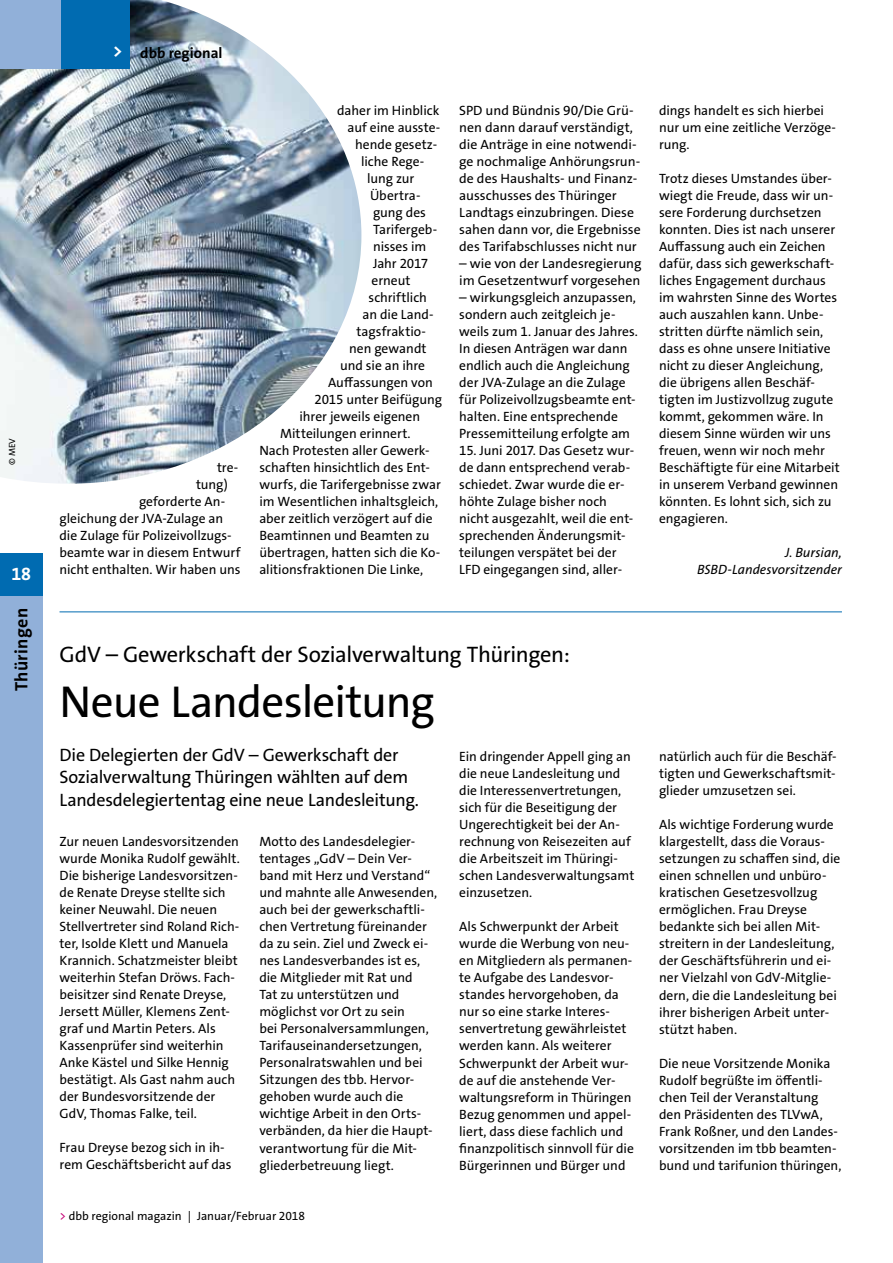
<style>
.page{position:relative;width:893px;height:1263px;background:#fff}
.page>*{position:absolute;margin:0;border:0;box-sizing:border-box;transform-origin:0 0}
.t1{font:45px "The Sans Os F";letter-spacing:-.015em;color:#000}
.t2{font:22.5px "The Sans Os F";letter-spacing:-.015em;color:#000}
.t3{font:18px/22.5px "The Sans Os F";letter-spacing:-.01em;color:#000}
.t4{font:700 18px "The Sans Os F";letter-spacing:.02em;color:#000}
.t5{font:700 18px "The Sans Os F";color:#fff}
.t6{font:700 15px "The Sans Os F";color:#000}
.t7{font:13.5px/17px "The Sans Os F";color:#000}
.t8{font:italic 13.5px/17px "The Sans Os F";color:#000;text-align:right}
.t9{font:12px "The Sans Os F";color:#000}
.t10{font:9px "The Sans Os F";color:#000}
.s1{font-size:18px;color:#fff}
.s2{color:#c40075}
</style>
<div class="page">
<img style="left:0;top:0;width:361px;height:484px">
<hr style="left:60px;top:611px;width:782px;height:1px;background:#006bb1">
<div style="left:0;top:0;width:130px;height:68px;background:#91b0d9"></div>
<div style="left:62px;top:0;width:68px;height:68px;background:#006bb1"></div>
<div style="left:0;top:595px;width:43px;height:668px;background:#91b0d9"></div>
<div style="left:0;top:553px;width:43px;height:42px;background:#006bb1"></div>
<p class="t10" style="left:6px;top:465px;width:29px;rotate:-90deg">© MEV</p>
<h3 class="t5" style="left:11px;top:562px;width:21px">18</h3>
<h3 class="t4" style="left:10px;top:691px;width:85px;rotate:-90deg">Thüringen</h3>
<p class="t6" style="left:113px;top:44px;width:111px"><span class="s1">&gt;</span> dbb regional</p>
<p class="t7" style="left:217px;top:459px;width:23px">tre-</p>
<p class="t7" style="left:196px;top:476px;width:33px">tung)</p>
<p class="t7" style="left:139px;top:493px;width:88px">geforderte An-</p>
<p class="t7" style="left:60px;top:510px;width:165px">gleichung der JVA-Zulage an</p>
<p class="t7" style="left:60px;top:527px;width:174px">die Zulage für Polizeivollzugs-</p>
<p class="t7" style="left:60px;top:544px;width:183px">beamte war in diesem Entwurf</p>
<p class="t7" style="left:60px;top:561px;width:183px">nicht enthalten. Wir haben uns</p>
<p class="t7" style="left:337px;top:102px;width:104px">daher im Hinblick</p>
<p class="t7" style="left:348px;top:119px;width:94px">auf eine ausste-</p>
<p class="t7" style="left:355px;top:136px;width:84px">hende gesetz-</p>
<p class="t7" style="left:361px;top:153px;width:65px">liche Rege-</p>
<p class="t7" style="left:367px;top:170px;width:49px">lung zur</p>
<p class="t7" style="left:370px;top:187px;width:52px">Übertra-</p>
<p class="t7" style="left:373px;top:204px;width:54px">gung des</p>
<p class="t7" style="left:373px;top:221px;width:66px">Tarifergeb-</p>
<p class="t7" style="left:373px;top:238px;width:55px">nisses im</p>
<p class="t7" style="left:373px;top:255px;width:57px">Jahr 2017</p>
<p class="t7" style="left:371px;top:272px;width:41px">erneut</p>
<p class="t7" style="left:369px;top:289px;width:60px">schriftlich</p>
<p class="t7" style="left:363px;top:306px;width:73px">an die Land-</p>
<p class="t7" style="left:357px;top:323px;width:71px">tagsfraktio-</p>
<p class="t7" style="left:349px;top:340px;width:79px">nen gewandt</p>
<p class="t7" style="left:340px;top:357px;width:87px">und sie an ihre</p>
<p class="t7" style="left:328px;top:374px;width:106px">Auffassungen von</p>
<p class="t7" style="left:315px;top:391px;width:129px">2015 unter Beifügung</p>
<p class="t7" style="left:300px;top:408px;width:122px">ihrer jeweils eigenen</p>
<p class="t7" style="left:280px;top:425px;width:132px">Mitteilungen erinnert.</p>
<p class="t7" style="left:259px;top:442px;width:172px">Nach Protesten aller Gewerk-</p>
<p class="t7" style="left:259px;top:459px;width:172px">schaften hinsichtlich des Ent-</p>
<p class="t7" style="left:259px;top:476px;width:183px">wurfs, die Tarifergebnisse zwar</p>
<p class="t7" style="left:259px;top:493px;width:180px">im Wesentlichen inhaltsgleich,</p>
<p class="t7" style="left:259px;top:510px;width:175px">aber zeitlich verzögert auf die</p>
<p class="t7" style="left:259px;top:527px;width:172px">Beamtinnen und Beamten zu</p>
<p class="t7" style="left:259px;top:544px;width:182px">übertragen, hatten sich die Ko-</p>
<p class="t7" style="left:259px;top:561px;width:165px">alitionsfraktionen Die Linke,</p>
<p class="t7" style="left:459px;top:102px;width:183px">SPD und Bündnis 90/Die Grü&shy;nen dann darauf verständigt, die Anträge in eine notwendi&shy;ge nochmalige Anhörungsrun&shy;de des Haushalts- und Finanz&shy;ausschusses des Thüringer<br>Landtags einzubringen. Diese sahen dann vor, die Ergebnisse des Tarifabschlusses nicht nur</p>
<p class="t7" style="left:459px;top:255px;width:184px">– wie von der Landesregierung im Gesetzentwurf vorgesehen</p>
<p class="t7" style="left:459px;top:289px;width:180px">– wirkungsgleich anzupassen, sondern auch zeitgleich je&shy;weils zum 1. Januar des Jahres.<br>In diesen Anträgen war dann endlich auch die Angleichung der JVA-Zulage an die Zulage für Polizeivollzugsbeamte ent&shy;halten. Eine entsprechende<br>Pressemitteilung erfolgte am</p>
<p class="t7" style="left:459px;top:442px;width:176px">15. Juni 2017. Das Gesetz wur&shy;de dann entsprechend verab&shy;schiedet. Zwar wurde die er&shy;höhte Zulage bisher noch nicht ausgezahlt, weil die ent&shy;sprechenden Änderungsmit&shy;teilungen verspätet bei der<br>LFD eingegangen sind, aller-</p>
<p class="t7" style="left:659px;top:102px;width:178px">dings handelt es sich hierbei nur um eine zeitliche Verzöge&shy;rung.</p>
<p class="t7" style="left:659px;top:170px;width:182px">Trotz dieses Umstandes über&shy;wiegt die Freude, dass wir un&shy;sere Forderung durchsetzen konnten. Dies ist nach unserer<br>Auffassung auch ein Zeichen dafür, dass sich gewerkschaft&shy;liches Engagement durchaus im wahrsten Sinne des Wortes auch auszahlen kann. Unbe&shy;stritten dürfte nämlich sein, dass es ohne unsere Initiative nicht zu dieser Angleichung, die übrigens allen Beschäf&shy;tigten im Justizvollzug zugute kommt, gekommen wäre. In diesem Sinne würden wir uns freuen, wenn wir noch mehr<br>Beschäftigte für eine Mitarbeit in unserem Verband gewinnen könnten. Es lohnt sich, sich zu engagieren.</p>
<p class="t8" style="left:697px;top:544px;width:146px">J. Bursian,<br>BSBD-Landesvorsitzender</p>
<h2 class="t2" style="left:60px;top:639px;width:512px">GdV – Gewerkschaft der Sozialverwaltung Thüringen:</h2>
<h1 class="t1" style="left:60px;top:673px;width:377px">Neue Landesleitung</h1>
<h3 class="t3" style="left:60px;top:743px;width:361px">Die Delegierten der GdV – Gewerkschaft der<br>Sozialverwaltung Thüringen wählten auf dem<br>Landesdelegiertentag eine neue Landesleitung.</h3>
<p class="t7" style="left:60px;top:833px;width:182px">Zur neuen Landesvorsitzenden wurde Monika Rudolf gewählt.<br>Die bisherige Landesvorsitzen&shy;de Renate Dreyse stellte sich keiner Neuwahl. Die neuen<br>Stellvertreter sind Roland Rich&shy;ter, Isolde Klett und Manuela<br>Krannich. Schatzmeister bleibt weiterhin Stefan Dröws. Fach&shy;beisitzer sind Renate Dreyse,<br>Jersett Müller, Klemens Zent&shy;graf und Martin Peters. Als<br>Kassenprüfer sind weiterhin<br>Anke Kästel und Silke Hennig bestätigt. Als Gast nahm auch der Bundesvorsitzende der<br>GdV, Thomas Falke, teil.</p>
<p class="t7" style="left:60px;top:1139px;width:173px">Frau Dreyse bezog sich in ih&shy;rem Geschäftsbericht auf das</p>
<p class="t7" style="left:459px;top:748px;width:177px">Ein dringender Appell ging an die neue Landesleitung und die Interessenvertretungen, sich für die Beseitigung der<br>Ungerechtigkeit bei der An&shy;rechnung von Reisezeiten auf die Arbeitszeit im Thüringi&shy;schen Landesverwaltungsamt einzusetzen.</p>
<p class="t7" style="left:459px;top:918px;width:176px">Als Schwerpunkt der Arbeit wurde die Werbung von neu&shy;en Mitgliedern als permanen&shy;te Aufgabe des Landesvor&shy;standes hervorgehoben, da nur so eine starke Interes&shy;senvertretung gewährleistet werden kann. Als weiterer<br>Schwerpunkt der Arbeit wur&shy;de auf die anstehende Ver&shy;waltungsreform in Thüringen<br>Bezug genommen und appel&shy;liert, dass diese fachlich und finanzpolitisch sinnvoll für die<br>Bürgerinnen und Bürger und</p>
<p class="t7" style="left:259px;top:833px;width:179px">Motto des Landesdelegier&shy;tentages „GdV – Dein Ver&shy;band mit Herz und Verstand“ und mahnte alle Anwesenden, auch bei der gewerkschaftli&shy;chen Vertretung füreinander da zu sein. Ziel und Zweck ei&shy;nes Landesverbandes ist es, die Mitglieder mit Rat und<br>Tat zu unterstützen und möglichst vor Ort zu sein<br>bei Personalversammlungen,<br>Tarifauseinandersetzungen,<br>Personalratswahlen und bei<br>Sitzungen des tbb. Hervor&shy;gehoben wurde auch die wichtige Arbeit in den Orts&shy;verbänden, da hier die Haupt&shy;verantwortung für die Mit&shy;gliederbetreuung liegt.</p>
<p class="t9" style="left:60px;top:1208px;width:247px"><span class="s2">&gt;</span> dbb regional magazin | Januar/Februar 2018</p>
<p class="t7" style="left:659px;top:748px;width:179px;text-align:justify">natürlich auch für die Beschäf&shy;tigten und Gewerkschaftsmit&shy;glieder umzusetzen sei.</p>
<p class="t7" style="left:659px;top:816px;width:183px">Als wichtige Forderung wurde klargestellt, dass die Voraus&shy;setzungen zu schaffen sind, die einen schnellen und unbüro&shy;kratischen Gesetzesvollzug ermöglichen. Frau Dreyse bedankte sich bei allen Mit&shy;streitern in der Landesleitung, der Geschäftsführerin und ei&shy;ner Vielzahl von GdV-Mitglie&shy;dern, die die Landesleitung bei ihrer bisherigen Arbeit unter&shy;stützt haben.</p>
<p class="t7" style="left:659px;top:1054px;width:184px">Die neue Vorsitzende Monika<br>Rudolf begrüßte im öffentli&shy;chen Teil der Veranstaltung den Präsidenten des TLVwA,<br>Frank Roßner, und den Landes&shy;vorsitzenden im tbb beamten&shy;bund und tarifunion thüringen,</p>
</div>
